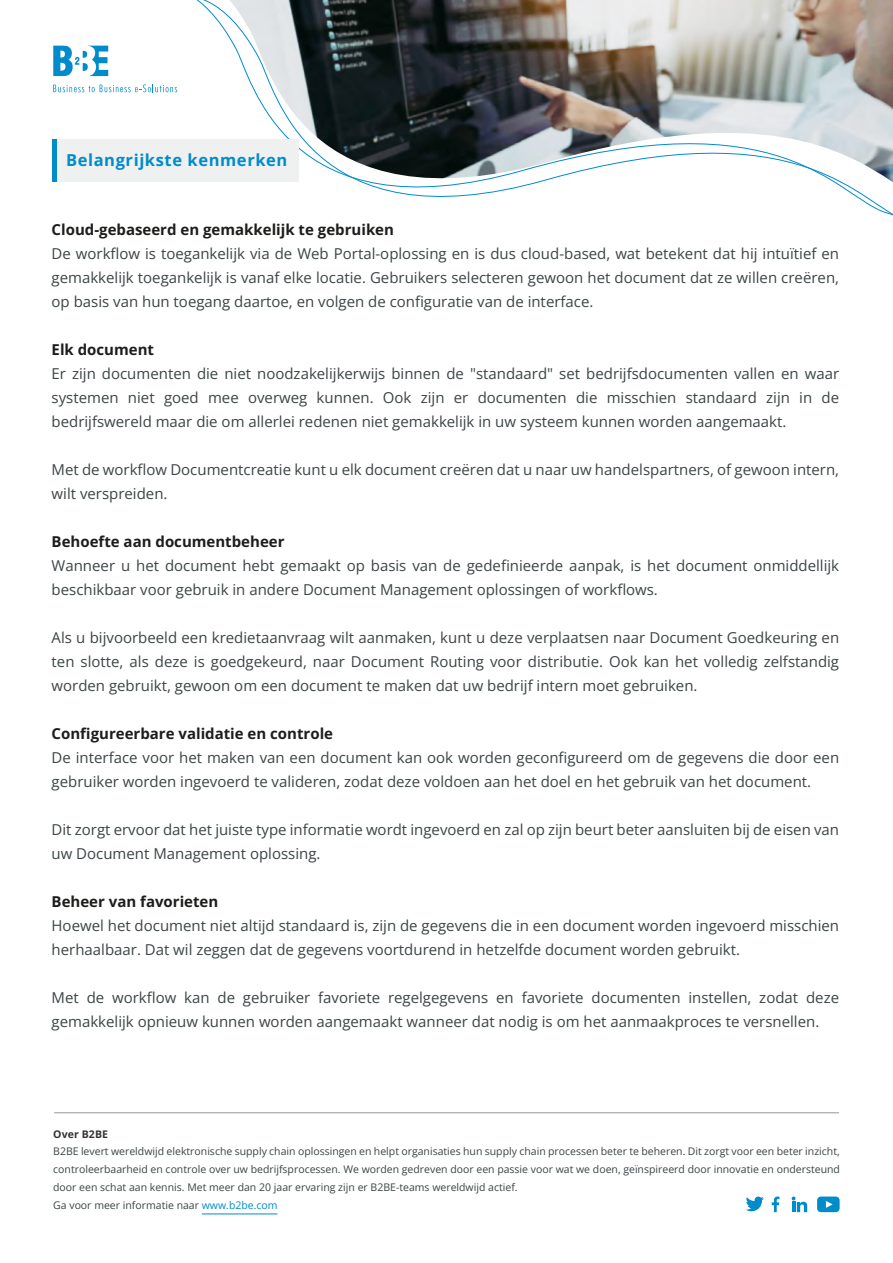
<style>
.page{position:relative;width:893px;height:1263px;background:#fff}
.page>*{position:absolute;margin:0;border:0;box-sizing:border-box;transform-origin:0 0}
.t1{font:700 16.5px "Open Sans";letter-spacing:.035em;color:#008ccb}
.t2{font:15px/24px "Open Sans";color:#3c4445}
.t3{font:700 15px "Open Sans";color:#1d1d1b}
.t4{font:10.5px/18px "Open Sans";color:#3c4445}
.t5{font:700 10.5px "Open Sans";letter-spacing:.01em;color:#343433}
.s1{color:#008ccb}
</style>
<div class="page">
<svg style="left:53px;top:45px;width:55px;height:31px"></svg>
<svg style="left:53px;top:84px;width:111px;height:8px"></svg>
<img style="left:196px;top:0;width:697px;height:216px">
<svg style="left:772px;top:1196px;width:7px;height:16px"></svg>
<svg style="left:746px;top:1196px;width:18px;height:15px"></svg>
<svg style="left:792px;top:1196px;width:15px;height:16px"></svg>
<svg style="left:817px;top:1196px;width:23px;height:16px"></svg>
<div style="left:53px;top:139px;width:246px;height:43px;background:#eff0f0"></div>
<hr style="left:53px;top:139px;width:4px;height:43px;background:#008ccb">
<hr style="left:54px;top:1112px;width:785px;height:1px;background:#969696">
<hr style="left:202px;top:1214px;width:75px;height:1px;background:#008ccb">
<p class="t1" style="left:66px;top:148px;width:223px">Belangrijkste kenmerken</p>
<p class="t3" style="left:52px;top:220px;width:344px">Cloud-gebaseerd en gemakkelijk te gebruiken</p>
<p class="t2" style="left:52px;top:241px;width:789px;text-align:justify">De workflow is toegankelijk via de Web Portal-oplossing en is dus cloud-based, wat betekent dat hij intuïtief en gemakkelijk toegankelijk is vanaf elke locatie. Gebruikers selecteren gewoon het document dat ze willen creëren, op basis van hun toegang daartoe, en volgen de configuratie van de interface.</p>
<p class="t3" style="left:52px;top:340px;width:104px">Elk document</p>
<p class="t2" style="left:52px;top:361px;width:789px;text-align:justify">Er zijn documenten die niet noodzakelijkerwijs binnen de "standaard" set bedrijfsdocumenten vallen en waar systemen niet goed mee overweg kunnen. Ook zijn er documenten die misschien standaard zijn in de bedrijfswereld maar die om allerlei redenen niet gemakkelijk in uw systeem kunnen worden aangemaakt.</p>
<p class="t2" style="left:52px;top:457px;width:789px">Met de workflow Documentcreatie kunt u elk document creëren dat u naar uw handelspartners, of gewoon intern, wilt verspreiden.</p>
<p class="t3" style="left:52px;top:532px;width:234px">Behoefte aan documentbeheer</p>
<p class="t2" style="left:52px;top:553px;width:789px">Wanneer u het document hebt gemaakt op basis van de gedefinieerde aanpak, is het document onmiddellijk beschikbaar voor gebruik in andere Document Management oplossingen of workflows.</p>
<p class="t2" style="left:52px;top:625px;width:789px;text-align:justify">Als u bijvoorbeeld een kredietaanvraag wilt aanmaken, kunt u deze verplaatsen naar Document Goedkeuring en ten slotte, als deze is goedgekeurd, naar Document Routing voor distributie. Ook kan het volledig zelfstandig worden gebruikt, gewoon om een document te maken dat uw bedrijf intern moet gebruiken.</p>
<p class="t3" style="left:52px;top:724px;width:283px">Configureerbare validatie en controle</p>
<p class="t2" style="left:52px;top:745px;width:789px">De interface voor het maken van een document kan ook worden geconfigureerd om de gegevens die door een gebruiker worden ingevoerd te valideren, zodat deze voldoen aan het doel en het gebruik van het document.</p>
<p class="t2" style="left:52px;top:817px;width:789px">Dit zorgt ervoor dat het juiste type informatie wordt ingevoerd en zal op zijn beurt beter aansluiten bij de eisen van uw Document Management oplossing.</p>
<p class="t3" style="left:52px;top:892px;width:168px">Beheer van favorieten</p>
<p class="t2" style="left:52px;top:913px;width:789px">Hoewel het document niet altijd standaard is, zijn de gegevens die in een document worden ingevoerd misschien herhaalbaar. Dat wil zeggen dat de gegevens voortdurend in hetzelfde document worden gebruikt.</p>
<p class="t2" style="left:52px;top:985px;width:789px">Met de workflow kan de gebruiker favoriete regelgegevens en favoriete documenten instellen, zodat deze gemakkelijk opnieuw kunnen worden aangemaakt wanneer dat nodig is om het aanmaakproces te versnellen.</p>
<p class="t5" style="left:53px;top:1127px;width:56px">Over B2BE</p>
<p class="t4" style="left:53px;top:1142px;width:788px">B2BE levert wereldwijd elektronische supply chain oplossingen en helpt organisaties hun supply chain processen beter te beheren. Dit zorgt voor een beter inzicht, controleerbaarheid en controle over uw bedrijfsprocessen. We worden gedreven door een passie voor wat we doen, geïnspireerd door innovatie en ondersteund door een schat aan kennis. Met meer dan 20 jaar ervaring zijn er B2BE-teams wereldwijd actief.<br>Ga voor meer informatie naar <span class="s1">www.b2be.com</span></p>
</div>
